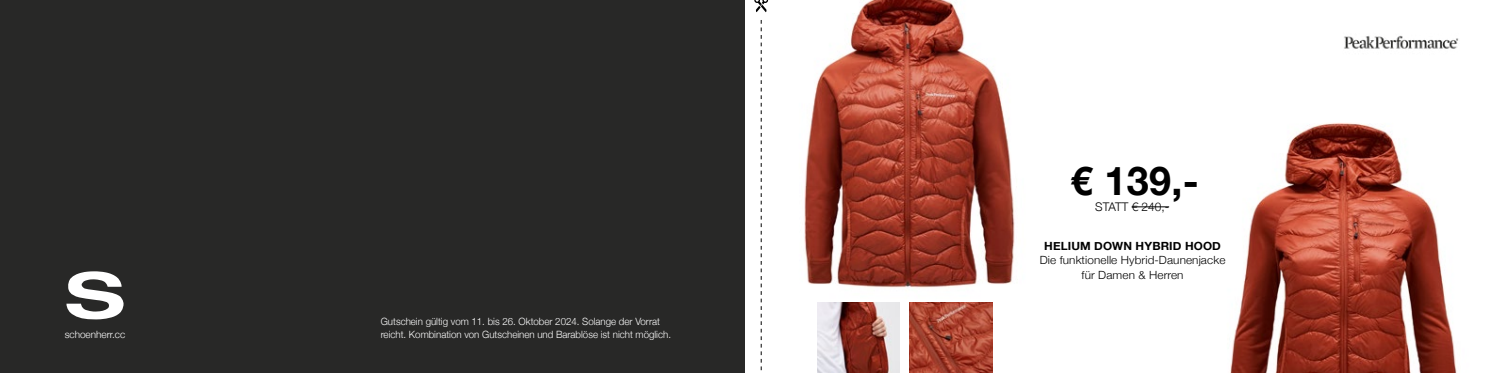
<style>
.page{position:relative;width:1489px;height:373px;background:#fff}
.page>*{position:absolute;margin:0;border:0;box-sizing:border-box;transform-origin:0 0}
.t1{font:700 39.5px "Helvetica Neue";color:#000}
.t2{font:300 11.88px "Helvetica Neue";color:#000}
.t3{font:300 11.25px/14.4px "Helvetica Neue";letter-spacing:.01em;color:#000;text-align:center;scale:1.04 1}
.t4{font:700 11.25px "Helvetica Neue";letter-spacing:.01em;color:#000;scale:1.04 1}
.t5{font:300 10px/13.8px "Helvetica Neue";color:#fff}
</style>
<div class="page">
<div style="left:0;top:0;width:744px;height:372px;background:#282827"></div>
<svg style="left:66px;top:271px;width:58px;height:48px"></svg>
<img style="left:804px;top:0;width:211px;height:326px">
<img style="left:1230px;top:123px;width:227px;height:249px">
<hr style="left:1131px;top:206px;width:38px;height:1px;background:#000">
<img style="left:817px;top:302px;width:82px;height:70px">
<img style="left:909px;top:302px;width:83px;height:70px">
<img style="left:1344px;top:35px;width:114px;height:14px">
<svg style="left:754px;top:0;width:14px;height:12px"></svg>
<svg style="left:760px;top:20px;width:1px;height:351px"></svg>
<p class="t5" style="left:65px;top:326px;width:62px">schoenherr.cc</p>
<p class="t5" style="left:381px;top:313px;width:292px">Gutschein gültig vom 11. bis 26. Oktober 2024. Solange der Vorrat reicht. Kombination von Gutscheinen und Barablöse ist nicht möglich.</p>
<h1 class="t1" style="left:1070px;top:150px;width:130px">€ 139,-</h1>
<p class="t2" style="left:1095px;top:196px;width:75px">STATT € 240,-</p>
<p class="t4" style="left:1044px;top:237px;width:171px">HELIUM DOWN HYBRID HOOD</p>
<p class="t3" style="left:1039px;top:252px;width:180px">Die funktionelle Hybrid-Daunenjacke für Damen &amp; Herren</p>
</div>
